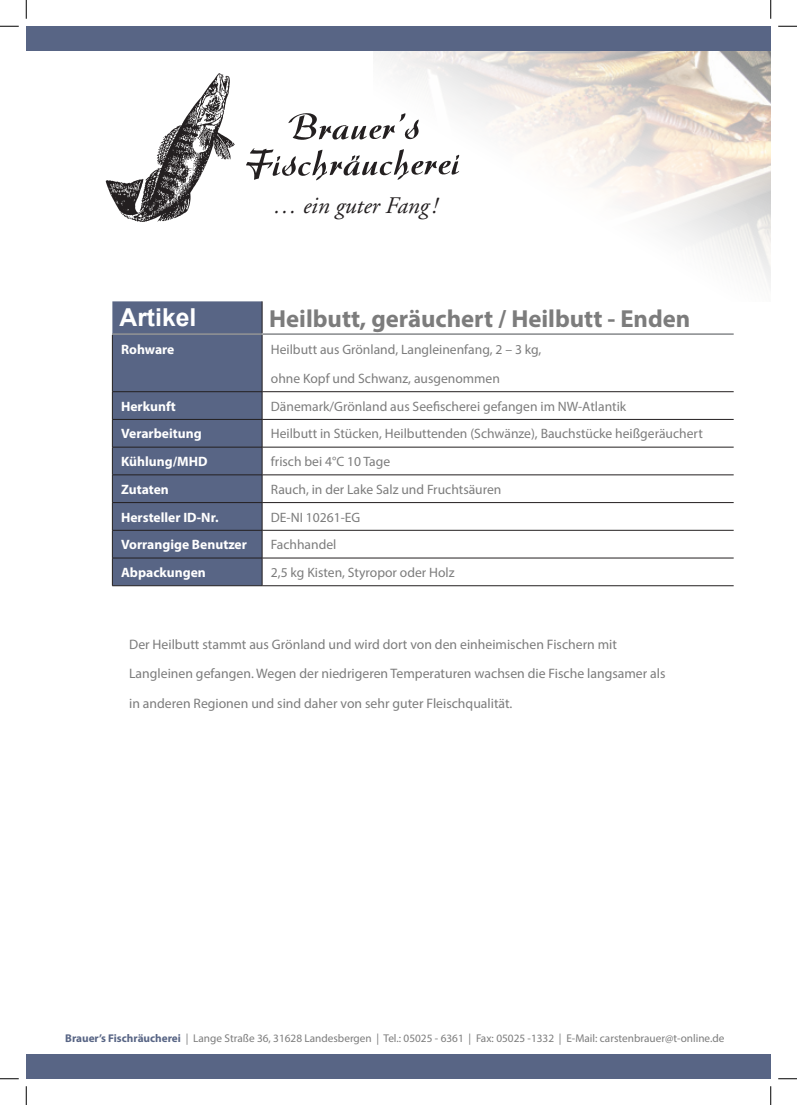
<style>
.page{position:relative;width:797px;height:1105px;background:#fff}
.page>*{position:absolute;margin:0;border:0;box-sizing:border-box;transform-origin:0 0}
.t1{font:700 24.75px "Myriad Pro";color:#7c7c7c}
.t2{font:700 24.75px "Arial";color:#fff}
.t3{font:italic 23.75px "Adobe Garamond";color:#231f20}
.t4{font:13.75px/29.5px "Myriad Pro";color:#7c7c7c}
.t5{font:13.62px "Myriad Pro";color:#7c7c7c}
.t6{font:700 13.62px "Myriad Pro";color:#fff}
.t7{font:11.25px "Myriad Pro";color:#7c7c7c}
.s1{font-weight:700;color:#586585}
</style>
<div class="page">
<img style="left:373px;top:51px;width:397px;height:235px">
<div style="left:26px;top:26px;width:744px;height:25px;background:#586585"></div>
<div style="left:26px;top:1054px;width:744px;height:25px;background:#586585"></div>
<img style="left:105px;top:72px;width:361px;height:160px">
<div style="left:239px;top:67px;width:33px;height:16px;background:#fff"></div>
<div style="left:112px;top:301px;width:150px;height:284px;background:#586585"></div>
<hr style="left:112px;top:335px;width:1px;height:57px;background:#231f20">
<svg style="left:112px;top:392px;width:1px;height:193px"></svg>
<hr style="left:112px;top:391px;width:150px;height:1px;background:#231f20">
<hr style="left:262px;top:391px;width:471px;height:1px;background:#231f20">
<hr style="left:112px;top:419px;width:150px;height:1px;background:#231f20">
<hr style="left:262px;top:419px;width:471px;height:1px;background:#231f20">
<hr style="left:112px;top:447px;width:150px;height:1px;background:#231f20">
<hr style="left:262px;top:447px;width:471px;height:1px;background:#231f20">
<hr style="left:112px;top:475px;width:150px;height:1px;background:#231f20">
<hr style="left:262px;top:475px;width:471px;height:1px;background:#231f20">
<hr style="left:112px;top:502px;width:150px;height:1px;background:#231f20">
<hr style="left:262px;top:502px;width:471px;height:1px;background:#231f20">
<hr style="left:112px;top:530px;width:150px;height:1px;background:#231f20">
<hr style="left:262px;top:530px;width:471px;height:1px;background:#231f20">
<hr style="left:112px;top:558px;width:150px;height:1px;background:#231f20">
<hr style="left:262px;top:558px;width:471px;height:1px;background:#231f20">
<hr style="left:112px;top:585px;width:150px;height:1px;background:#231f20">
<hr style="left:262px;top:585px;width:471px;height:1px;background:#231f20">
<hr style="left:262px;top:335px;width:1px;height:57px;background:#231f20">
<svg style="left:262px;top:392px;width:1px;height:194px"></svg>
<hr style="left:262px;top:301px;width:1px;height:32px;background:#231f20">
<hr style="left:112px;top:333px;width:150px;height:2px;background:#8f9194">
<hr style="left:262px;top:333px;width:471px;height:2px;background:#8f9194">
<svg style="left:0;top:25px;width:19px;height:2px"></svg>
<svg style="left:778px;top:25px;width:19px;height:2px"></svg>
<svg style="left:0;top:1078px;width:19px;height:1px"></svg>
<svg style="left:778px;top:1078px;width:19px;height:1px"></svg>
<svg style="left:25px;top:0;width:2px;height:19px"></svg>
<svg style="left:25px;top:1086px;width:2px;height:19px"></svg>
<svg style="left:770px;top:0;width:1px;height:19px"></svg>
<svg style="left:770px;top:1086px;width:1px;height:19px"></svg>
<h2 class="t3" style="left:272px;top:193px;width:165px">… ein guter Fang !</h2>
<p class="t2" style="left:119px;top:301px;width:78px">Artikel</p>
<p class="t1" style="left:269px;top:303px;width:422px">Heilbutt, geräuchert / Heilbutt - Enden</p>
<p class="t6" style="left:121px;top:340px;width:55px">Rohware</p>
<p class="t5" style="left:271px;top:341px;width:272px">Heilbutt aus Grönland, Langleinenfang, 2 – 3 kg,</p>
<p class="t5" style="left:271px;top:370px;width:230px">ohne Kopf und Schwanz, ausgenommen</p>
<p class="t6" style="left:121px;top:397px;width:56px">Herkunft</p>
<p class="t5" style="left:271px;top:398px;width:357px">Dänemark/Grönland aus Seefischerei gefangen im NW-Atlantik</p>
<p class="t6" style="left:121px;top:425px;width:82px">Verarbeitung</p>
<p class="t5" style="left:271px;top:425px;width:433px">Heilbutt in Stücken, Heilbuttenden (Schwänze), Bauchstücke heißgeräuchert</p>
<p class="t6" style="left:121px;top:453px;width:88px">Kühlung/MHD</p>
<p class="t5" style="left:271px;top:453px;width:121px">frisch bei 4°C 10 Tage</p>
<p class="t6" style="left:121px;top:480px;width:49px">Zutaten</p>
<p class="t5" style="left:271px;top:481px;width:232px">Rauch, in der Lake Salz und Fruchtsäuren</p>
<p class="t6" style="left:121px;top:508px;width:99px">Hersteller ID-Nr.</p>
<p class="t5" style="left:271px;top:509px;width:91px">DE-NI 10261-EG</p>
<p class="t6" style="left:121px;top:536px;width:127px">Vorrangige Benutzer</p>
<p class="t5" style="left:271px;top:536px;width:67px">Fachhandel</p>
<p class="t6" style="left:121px;top:563px;width:86px">Abpackungen</p>
<p class="t5" style="left:271px;top:564px;width:185px">2,5 kg Kisten, Styropor oder Holz</p>
<p class="t4" style="left:129px;top:629px;width:489px">Der Heilbutt stammt aus Grönland und wird dort von den einheimischen Fischern mit</p>
<p class="t4" style="left:129px;top:659px;width:538px">Langleinen gefangen. Wegen der niedrigeren Temperaturen wachsen die Fische langsamer als in anderen Regionen und sind daher von sehr guter Fleischqualität.</p>
<p class="t7" style="left:65px;top:1031px;width:660px"><span class="s1">Brauer’s Fischräucherei</span> | Lange Straße 36, 31628 Landesbergen | Tel.: 05025 - 6361 | Fax: 05025 -1332 | E-Mail: carstenbrauer@t-online.de</p>
</div>
